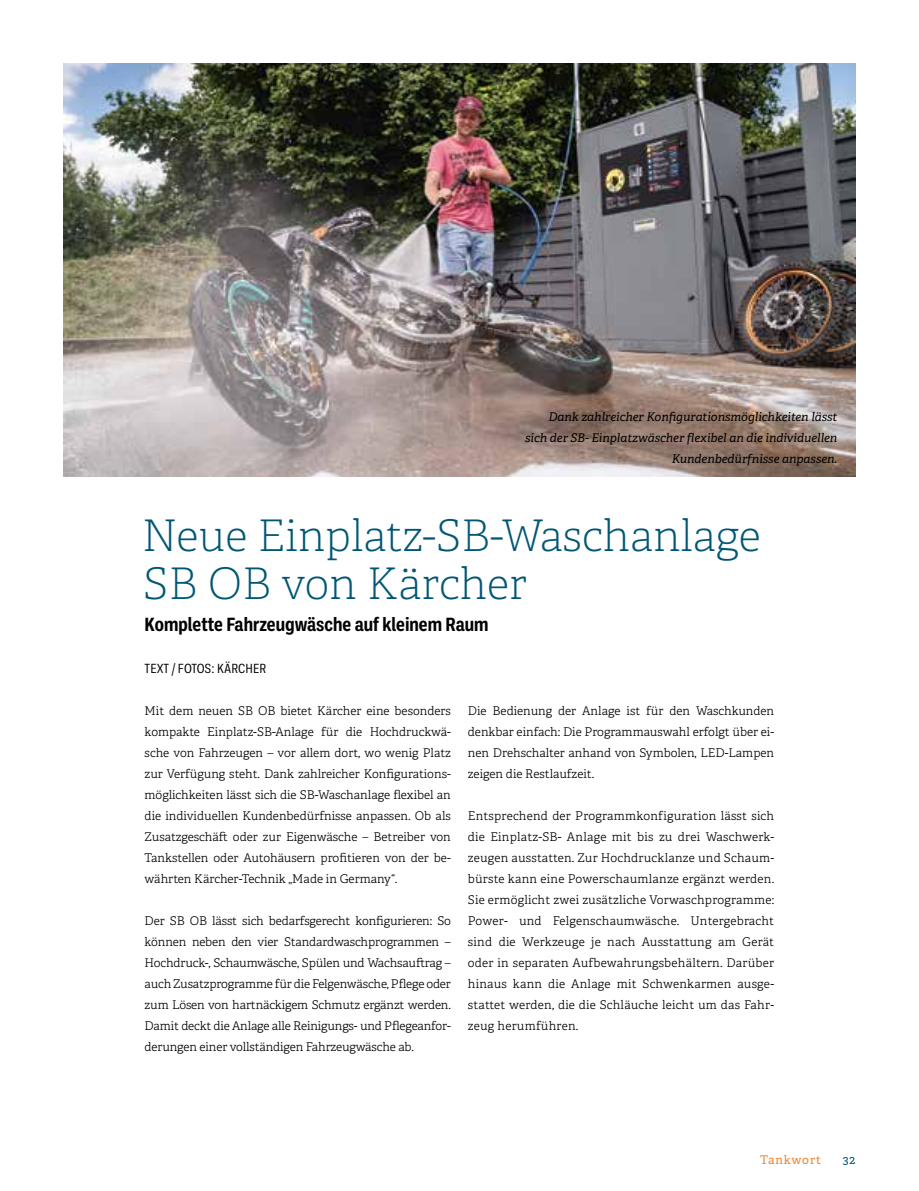
<style>
.page{position:relative;width:919px;height:1191px;background:#fff}
.page>*{position:absolute;margin:0;border:0;box-sizing:border-box;transform-origin:0 0}
.t1{font:100 43.5px/48px "Adelle";color:#005774}
.t2{font:700 19.5px "Ballinger Condensed";color:#000}
.t3{font:13.5px "Ballinger Condensed";color:#000}
.t4{font:300 12px/21px "Adelle";color:#000;text-align:justify}
.t5{font:italic 12px/21px "Adelle";color:#000;text-align:right}
.t6{font:12px "Adelle";letter-spacing:.075em;color:#ee842f}
.t7{font:12px "Adelle";color:#005774}
</style>
<div class="page">
<img style="left:64px;top:64px;width:791px;height:412px">
<p class="t5" style="left:525px;top:406px;width:314px">Dank zahlreicher Konfigurationsmöglichkeiten lässt sich der SB- Einplatzwäscher flexibel an die individuellen<br>Kundenbedürfnisse anpassen.</p>
<h1 class="t1" style="left:142px;top:512px;width:620px">Neue Einplatz-SB-Waschanlage<br>SB OB von Kärcher</h1>
<h2 class="t2" style="left:145px;top:613px;width:345px">Komplette Fahrzeugwäsche auf kleinem Raum</h2>
<p class="t3" style="left:145px;top:661px;width:123px">TEXT / FOTOS: KÄRCHER</p>
<p class="t4" style="left:145px;top:700px;width:308px">Mit dem neuen SB OB bietet Kärcher eine besonders kompakte Einplatz-SB-Anlage für die Hochdruckwä&shy;sche von Fahrzeugen – vor allem dort, wo wenig Platz zur Verfügung steht. Dank zahlreicher Konfigurations&shy;möglichkeiten lässt sich die SB-Waschanlage flexibel an die individuellen Kundenbedürfnisse anpassen. Ob als Zusatzgeschäft oder zur Eigenwäsche – Betreiber von Tankstellen oder Autohäusern profitieren von der be&shy;währten Kärcher-Technik „Made in Germany“.</p>
<p class="t4" style="left:145px;top:910px;width:308px">Der SB OB lässt sich bedarfsgerecht konfigurieren: So können neben den vier Standardwaschprogrammen – Hochdruck-, Schaumwäsche, Spülen und Wachsauftrag – auch Zusatzprogramme für die Felgenwäsche, Pflege oder zum Lösen von hartnäckigem Schmutz ergänzt werden.<br>Damit deckt die Anlage alle Reinigungs- und Pflegeanfor&shy;derungen einer vollständigen Fahrzeugwäsche ab.</p>
<p class="t4" style="left:468px;top:700px;width:308px">Die Bedienung der Anlage ist für den Waschkunden denkbar einfach: Die Programmauswahl erfolgt über ei&shy;nen Drehschalter anhand von Symbolen, LED-Lampen zeigen die Restlaufzeit.</p>
<p class="t4" style="left:468px;top:805px;width:308px">Entsprechend der Programmkonfiguration lässt sich die Einplatz-SB- Anlage mit bis zu drei Waschwerk&shy;zeugen ausstatten. Zur Hochdrucklanze und Schaum&shy;bürste kann eine Powerschaumlanze ergänzt werden.<br>Sie ermöglicht zwei zusätzliche Vorwaschprogramme:<br>Power- und Felgenschaumwäsche. Untergebracht sind die Werkzeuge je nach Ausstattung am Gerät oder in separaten Aufbewahrungsbehältern. Darüber hinaus kann die Anlage mit Schwenkarmen ausge&shy;stattet werden, die die Schläuche leicht um das Fahr&shy;zeug herumführen.</p>
<p class="t6" style="left:760px;top:1152px;width:62px">Tankwort</p>
<p class="t7" style="left:842px;top:1152px;width:14px">32</p>
</div>
